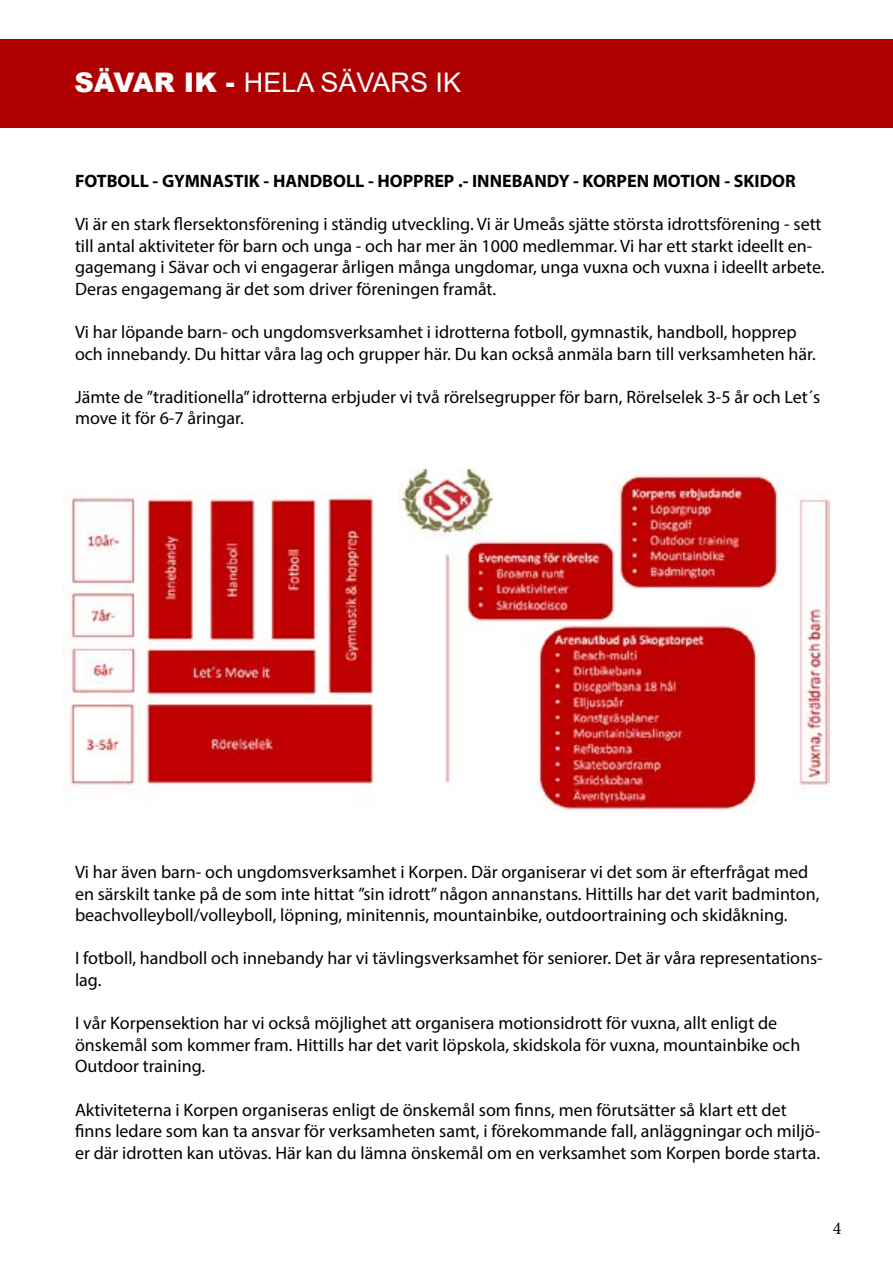
<style>
.page{position:relative;width:893px;height:1263px;background:#fff}
.page>*{position:absolute;margin:0;border:0;box-sizing:border-box;transform-origin:0 0}
.t1{font:27px "Arial";color:#fff}
.t2{font:18px/21.6px "Myriad Pro";color:#000}
.t3{font:700 18px "Myriad Pro";color:#000}
.t4{font:18px "Minion Pro";color:#000}
.s1{font-weight:900}
</style>
<div class="page">
<div style="left:0;top:39px;width:893px;height:89px;background:#ae0000"></div>
<img style="left:62px;top:470px;width:767px;height:343px">
<h1 class="t1" style="left:74px;top:64px;width:388px"><span class="s1">SÄVAR IK -</span> HELA SÄVARS IK</h1>
<p class="t3" style="left:75px;top:169px;width:722px">FOTBOLL - GYMNASTIK - HANDBOLL - HOPPREP .- INNEBANDY - KORPEN MOTION - SKIDOR</p>
<p class="t2" style="left:75px;top:213px;width:751px">Vi är en stark flersektonsförening i ständig utveckling. Vi är Umeås sjätte största idrottsförening - sett till antal aktiviteter för barn och unga - och har mer än 1000 medlemmar. Vi har ett starkt ideellt en&shy;gagemang i Sävar och vi engagerar årligen många ungdomar, unga vuxna och vuxna i ideellt arbete.<br>Deras engagemang är det som driver föreningen framåt.</p>
<p class="t2" style="left:75px;top:321px;width:742px">Vi har löpande barn- och ungdomsverksamhet i idrotterna fotboll, gymnastik, handboll, hopprep och innebandy. Du hittar våra lag och grupper här. Du kan också anmäla barn till verksamheten här.</p>
<p class="t2" style="left:75px;top:386px;width:747px">Jämte de ”traditionella” idrotterna erbjuder vi två rörelsegrupper för barn, Rörelselek 3-5 år och Let´s move it för 6-7 åringar.</p>
<p class="t2" style="left:75px;top:861px;width:746px">Vi har även barn- och ungdomsverksamhet i Korpen. Där organiserar vi det som är efterfrågat med en särskilt tanke på de som inte hittat ”sin idrott” någon annanstans. Hittills har det varit badminton, beachvolleyboll/volleyboll, löpning, minitennis, mountainbike, outdoortraining och skidåkning.</p>
<p class="t2" style="left:75px;top:947px;width:749px">I fotboll, handboll och innebandy har vi tävlingsverksamhet för seniorer. Det är våra representations&shy;lag.</p>
<p class="t2" style="left:75px;top:1012px;width:727px">I vår Korpensektion har vi också möjlighet att organisera motionsidrott för vuxna, allt enligt de önskemål som kommer fram. Hittills har det varit löpskola, skidskola för vuxna, mountainbike och<br>Outdoor training.</p>
<p class="t2" style="left:75px;top:1098px;width:747px">Aktiviteterna i Korpen organiseras enligt de önskemål som finns, men förutsätter så klart ett det finns ledare som kan ta ansvar för verksamheten samt, i förekommande fall, anläggningar och miljö&shy;er där idrotten kan utövas. Här kan du lämna önskemål om en verksamhet som Korpen borde starta.</p>
<p class="t4" style="left:833px;top:1216px;width:10px">4</p>
</div>
